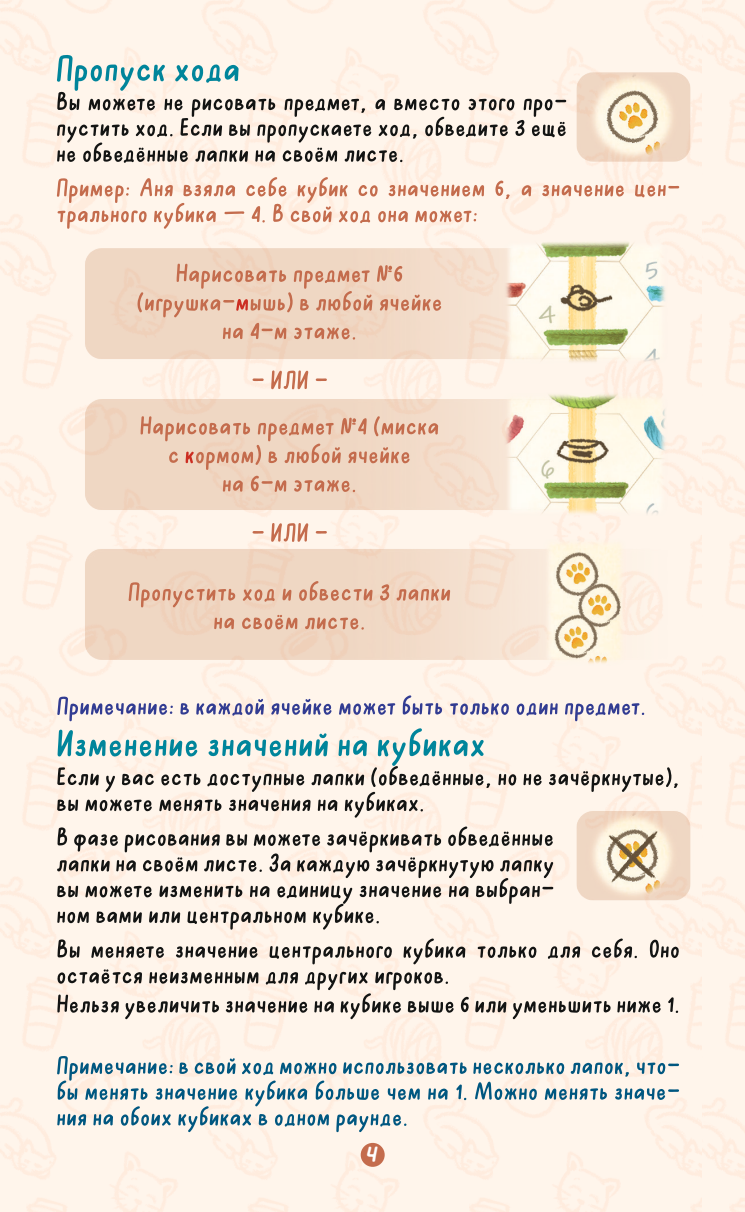
<style>
.page{position:relative;width:745px;height:1212px;background:#fff}
.page>*{position:absolute;margin:0;border:0;box-sizing:border-box;transform-origin:0 0}
.text{font:75px "Better Together Spaced Spaced";letter-spacing:-.14em;color:#00859b}
.text-2{font:52.5px "Better Together Spaced Spaced";letter-spacing:-.14em;color:#c46c4d}
.text-3{font:51.5px "Better Together Spaced Spaced";letter-spacing:-.14em;color:#131413}
.text-4{font:51.5px "Better Together Spaced Spaced";letter-spacing:-.14em;color:#005780}
.text-5{font:51.5px "Better Together Spaced Spaced";letter-spacing:-.14em;color:#c46c4d}
.text-6{font:51.5px "Better Together Spaced Spaced";letter-spacing:-.14em;color:#323c92}
.t1{font:22.5px "Good Dog New";color:#fff}
.s1{color:#cc2d22}
</style>
<div class="page">
<img style="left:0;top:0;width:702px;height:1212px">
<img style="left:702px;top:0;width:42px;height:1212px">
<div style="left:360px;top:1143px;width:24px;height:24px;background:#c46c4d;border-radius:50%"></div>
<p class="text" style="left:57px;top:11px;width:197px">Пропускхода</p>
<p class="text-3" style="left:57px;top:62px;width:521px">Выможетенерисоватьпредмет,авместоэтогопро-</p>
<p class="text-3" style="left:57px;top:88px;width:519px">пуститьход.Есливыпропускаетеход,обведите3ещё</p>
<p class="text-3" style="left:57px;top:114px;width:359px">необведённыелапкинасвоём листе.</p>
<p class="text-5" style="left:57px;top:148px;width:634px">Пример:Анявзяласебекубиксозначением 6,азначениецен-</p>
<p class="text-5" style="left:57px;top:174px;width:432px">тральногокубика— 4.Всвойходонаможет:</p>
<p class="text-2" style="left:176px;top:233px;width:237px">Нарисоватьпредмет№6</p>
<p class="text-2" style="left:137px;top:262px;width:315px">(игрушка-<span class="s1">м</span>ышь)влюбойячейке</p>
<p class="text-2" style="left:222px;top:290px;width:146px">на4-м этаже.</p>
<p class="text-2" style="left:251px;top:340px;width:88px">-ИЛИ-</p>
<p class="text-2" style="left:140px;top:386px;width:309px">Нарисоватьпредмет№4(миска</p>
<p class="text-2" style="left:168px;top:414px;width:252px">с<span class="s1">к</span>ормом)влюбойячейке</p>
<p class="text-2" style="left:222px;top:443px;width:146px">на6-м этаже.</p>
<p class="text-2" style="left:251px;top:493px;width:88px">-ИЛИ-</p>
<p class="text-2" style="left:128px;top:552px;width:334px">Пропуститьходиобвести3лапки</p>
<p class="text-2" style="left:214px;top:580px;width:164px">насвоём листе.</p>
<p class="text-6" style="left:57px;top:667px;width:600px">Примечание:вкаждойячейкеможетбытьтолькоодинпредмет.</p>
<p class="text" style="left:57px;top:686px;width:441px">Изменениезначенийнакубиках</p>
<p class="text-3" style="left:57px;top:737px;width:634px">Еслиувасестьдоступныелапки(обведённые,нонезачёркнутые),</p>
<p class="text-3" style="left:57px;top:763px;width:379px">выможетеменятьзначениянакубиках.</p>
<p class="text-3" style="left:57px;top:798px;width:506px">Вфазерисованиявыможетезачёркиватьобведённые</p>
<p class="text-3" style="left:57px;top:823px;width:506px">лапкинасвоём листе.Закаждуюзачёркнутуюлапку</p>
<p class="text-3" style="left:57px;top:849px;width:508px">выможетеизменитьнаединицузначениенавыбран-</p>
<p class="text-3" style="left:57px;top:875px;width:335px">ном вамиилицентральном кубике.</p>
<p class="text-3" style="left:57px;top:910px;width:632px">Выменяетезначениецентральногокубикатолькодлясебя.Оно</p>
<p class="text-3" style="left:57px;top:935px;width:404px">остаётсянеизменным длядругихигроков.</p>
<p class="text-3" style="left:57px;top:964px;width:634px">Нельзяувеличитьзначениенакубикевыше6илиуменьшитьниже1.</p>
<p class="text-4" style="left:57px;top:1026px;width:634px">Примечание:всвойходможноиспользоватьнескольколапок,что-</p>
<p class="text-4" style="left:57px;top:1052px;width:634px">быменятьзначениекубикабольшечем на1.Можноменятьзначе-</p>
<p class="text-4" style="left:57px;top:1077px;width:363px">ниянаобоихкубикахводном раунде.</p>
<p class="t1" style="left:366px;top:1140px;width:13px">4</p>
</div>
